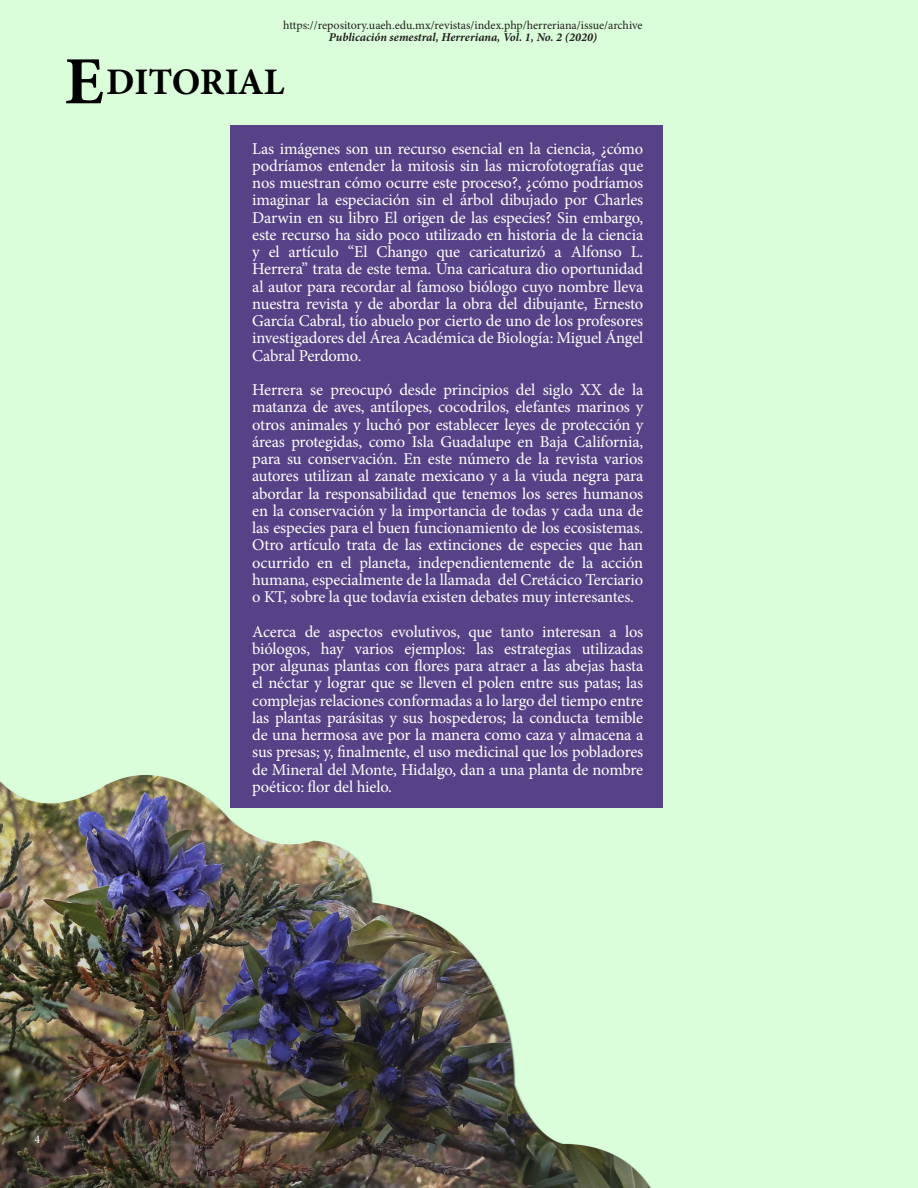
<style>
.page{position:relative;width:918px;height:1188px;background:#fff}
.page>*{position:absolute;margin:0;border:0;box-sizing:border-box;transform-origin:0 0}
.Subtítulos{font:700 67.5px "Minion Pro";color:#000}
.Subtítulos-2{font:700 37.5px "Minion Pro";letter-spacing:-.015em;color:#000}
.t1{font:16.5px/17.2px "Minion Pro";letter-spacing:-.01em;color:#fff;text-align:justify}
.t2{font:12px "Minion Pro";letter-spacing:-.005em;color:#231f20}
.t3{font:italic 700 12px "Minion Pro";letter-spacing:-.005em;color:#231f20}
.t4{font:12px "Minion Pro";color:#fff}
</style>
<div class="page">
<img style="left:0;top:0;width:918px;height:1188px">
<div style="left:230px;top:125px;width:433px;height:682px;background:#564387"></div>
<p class="t2" style="left:283px;top:17px;width:361px">https://repository.uaeh.edu.mx/revistas/index.php/herreriana/issue/archive</p>
<p class="t3" style="left:329px;top:28px;width:270px">Publicación semestral, Herreriana, Vol. 1, No. 2 (2020)</p>
<p class="Subtítulos" style="left:64px;top:34px;width:41px">E</p>
<p class="Subtítulos-2" style="left:106px;top:55px;width:180px">DITORIAL</p>
<p class="t1" style="left:252px;top:140px;width:393px">Las imágenes son un recurso esencial en la ciencia, ¿cómo podríamos entender la mitosis sin las microfotografías que nos muestran cómo ocurre este proceso?, ¿cómo podríamos imaginar la especiación sin el árbol dibujado por Charles Darwin en su libro El origen de las especies? Sin embargo, este recurso ha sido poco utilizado en historia de la ciencia y el artículo “El Chango que caricaturizó a Alfonso L.<br>Herrera” trata de este tema. Una caricatura dio oportunidad al autor para recordar al famoso biólogo cuyo nombre lleva nuestra revista y de abordar la obra del dibujante, Ernesto García Cabral, tío abuelo por cierto de uno de los profesores investigadores del Área Académica de Biología: Miguel Ángel Cabral Perdomo.</p>
<p class="t1" style="left:252px;top:381px;width:393px">Herrera se preocupó desde principios del siglo XX de la matanza de aves, antílopes, cocodrilos, elefantes marinos y otros animales y luchó por establecer leyes de protección y áreas protegidas, como Isla Guadalupe en Baja California, para su conservación. En este número de la revista varios autores utilizan al zanate mexicano y a la viuda negra para abordar la responsabilidad que tenemos los seres humanos en la conservación y la importancia de todas y cada una de las especies para el buen funcionamiento de los ecosistemas.<br>Otro artículo trata de las extinciones de especies que han ocurrido en el planeta, independientemente de la acción humana, especialmente de la llamada del Cretácico Terciario o KT, sobre la que todavía existen debates muy interesantes.</p>
<p class="t1" style="left:252px;top:623px;width:393px">Acerca de aspectos evolutivos, que tanto interesan a los biólogos, hay varios ejemplos: las estrategias utilizadas por algunas plantas con flores para atraer a las abejas hasta el néctar y lograr que se lleven el polen entre sus patas; las complejas relaciones conformadas a lo largo del tiempo entre las plantas parásitas y sus hospederos; la conducta temible de una hermosa ave por la manera como caza y almacena a sus presas; y, finalmente, el uso medicinal que los pobladores de Mineral del Monte, Hidalgo, dan a una planta de nombre poético: flor del hielo.</p>
<p class="t4" style="left:34px;top:1131px;width:7px">4</p>
</div>
